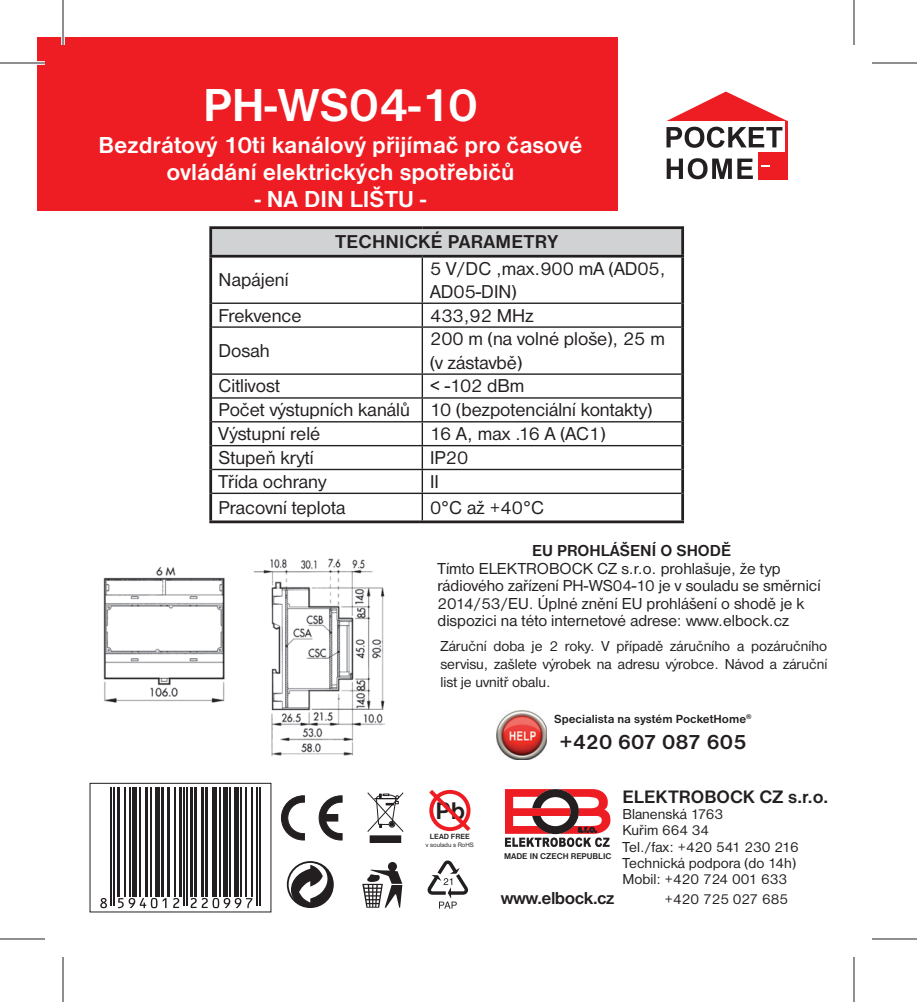
<style>
.page{position:relative;width:917px;height:1002px;background:#fff}
.page>*{position:absolute;margin:0;border:0;box-sizing:border-box;transform-origin:0 0}
.t1{font:700 48px "Nimbus Sans DOT";color:#fff}
.t2{font:700 24.9px "Nimbus Sans DOT";color:#231f20}
.t3{font:700 24px/27px "Nimbus Sans DOT";color:#fff;text-align:center}
.t4{font:700 21.3px "Nimbus Sans DOT";color:#231f20}
.t5{font:19.2px/23.1px "Nimbus Sans DOT";color:#231f20}
.t6{font:700 19.2px "Nimbus Sans DOT";letter-spacing:.015em;color:#231f20}
.t7{font:700 18.6px "Nimbus Sans DOT";color:#231f20}
.t8{font:700 18px "Nimbus Sans DOT";letter-spacing:-.03em;color:#231f20}
.t9{font:16.5px/17.4px "Nimbus Sans DOT";color:#231f20}
.t10{font:700 16.5px "Nimbus Sans DOT";color:#231f20}
.t11{font:15px/16.5px "Nimbus Sans DOT";color:#231f20}
.t12{font:700 12.3px "Nimbus Sans DOT";color:#231f20}
.t13{font:700 8.7px "Nimbus Sans DOT";color:#231f20}
.t14{font:700 7.8px "Nimbus Sans DOT";color:#231f20}
.t15{font:6.6px "Nimbus Sans DOT";color:#231f20}
</style>
<div class="page">
<svg style="left:505px;top:789px;width:105px;height:58px"></svg>
<svg style="left:281px;top:795px;width:24px;height:45px"></svg>
<svg style="left:319px;top:796px;width:23px;height:44px"></svg>
<div style="left:322px;top:815px;width:16px;height:6px;background:#231f20"></div>
<svg style="left:429px;top:790px;width:41px;height:41px"></svg>
<svg style="left:288px;top:862px;width:46px;height:46px"></svg>
<svg style="left:362px;top:862px;width:40px;height:46px"></svg>
<svg style="left:427px;top:860px;width:41px;height:49px"></svg>
<svg style="left:367px;top:792px;width:36px;height:51px"></svg>
<svg style="left:102px;top:787px;width:156px;height:122px"></svg>
<hr style="left:110px;top:787px;width:2px;height:119px;background:#231f20">
<hr style="left:114px;top:787px;width:1px;height:119px;background:#231f20">
<hr style="left:117px;top:787px;width:3px;height:109px;background:#231f20">
<hr style="left:125px;top:787px;width:1px;height:109px;background:#231f20">
<hr style="left:129px;top:787px;width:2px;height:109px;background:#231f20">
<hr style="left:133px;top:787px;width:4px;height:109px;background:#231f20">
<hr style="left:139px;top:787px;width:1px;height:109px;background:#231f20">
<hr style="left:145px;top:787px;width:3px;height:109px;background:#231f20">
<hr style="left:150px;top:787px;width:1px;height:109px;background:#231f20">
<hr style="left:155px;top:787px;width:4px;height:109px;background:#231f20">
<hr style="left:161px;top:787px;width:3px;height:109px;background:#231f20">
<hr style="left:168px;top:787px;width:2px;height:109px;background:#231f20">
<hr style="left:174px;top:787px;width:1px;height:109px;background:#231f20">
<hr style="left:179px;top:787px;width:2px;height:109px;background:#231f20">
<hr style="left:183px;top:787px;width:2px;height:119px;background:#231f20">
<hr style="left:187px;top:787px;width:1px;height:119px;background:#231f20">
<hr style="left:190px;top:787px;width:2px;height:109px;background:#231f20">
<hr style="left:194px;top:787px;width:3px;height:109px;background:#231f20">
<hr style="left:201px;top:787px;width:3px;height:109px;background:#231f20">
<hr style="left:206px;top:787px;width:2px;height:109px;background:#231f20">
<hr style="left:212px;top:787px;width:4px;height:109px;background:#231f20">
<hr style="left:220px;top:787px;width:1px;height:109px;background:#231f20">
<hr style="left:223px;top:787px;width:4px;height:109px;background:#231f20">
<hr style="left:229px;top:787px;width:1px;height:109px;background:#231f20">
<hr style="left:234px;top:787px;width:4px;height:109px;background:#231f20">
<hr style="left:240px;top:787px;width:2px;height:109px;background:#231f20">
<hr style="left:245px;top:787px;width:1px;height:109px;background:#231f20">
<hr style="left:252px;top:787px;width:1px;height:109px;background:#231f20">
<hr style="left:256px;top:787px;width:1px;height:119px;background:#231f20">
<hr style="left:259px;top:787px;width:2px;height:119px;background:#231f20">
<svg style="left:100px;top:898px;width:7px;height:10px"></svg>
<svg style="left:118px;top:898px;width:39px;height:10px"></svg>
<svg style="left:163px;top:898px;width:4px;height:10px"></svg>
<svg style="left:173px;top:898px;width:6px;height:10px"></svg>
<svg style="left:191px;top:898px;width:61px;height:10px"></svg>
<div style="left:37px;top:37px;width:581px;height:174px;background:#ee1d23"></div>
<svg style="left:666px;top:127px;width:116px;height:21px"></svg>
<svg style="left:667px;top:158px;width:86px;height:21px"></svg>
<svg style="left:666px;top:92px;width:121px;height:29px"></svg>
<hr style="left:784px;top:121px;width:3px;height:58px;background:#ee1d23">
<div style="left:759px;top:152px;width:26px;height:27px;background:#ee1d23"></div>
<svg style="left:761px;top:165px;width:8px;height:2px"></svg>
<img style="left:103px;top:558px;width:282px;height:198px">
<img style="left:497px;top:711px;width:49px;height:49px">
<div style="left:211px;top:228px;width:472px;height:28px;background:#d1d2d4"></div>
<hr style="left:209px;top:226px;width:213px;height:3px;background:#231f20">
<hr style="left:209px;top:229px;width:3px;height:26px;background:#231f20">
<hr style="left:422px;top:226px;width:262px;height:3px;background:#231f20">
<hr style="left:681px;top:229px;width:3px;height:26px;background:#231f20">
<hr style="left:209px;top:255px;width:213px;height:3px;background:#231f20">
<hr style="left:209px;top:258px;width:3px;height:45px;background:#231f20">
<hr style="left:422px;top:255px;width:262px;height:3px;background:#231f20">
<hr style="left:681px;top:258px;width:3px;height:45px;background:#231f20">
<hr style="left:209px;top:303px;width:3px;height:24px;background:#231f20">
<hr style="left:681px;top:303px;width:3px;height:24px;background:#231f20">
<hr style="left:209px;top:327px;width:3px;height:47px;background:#231f20">
<hr style="left:681px;top:327px;width:3px;height:47px;background:#231f20">
<hr style="left:209px;top:374px;width:3px;height:24px;background:#231f20">
<hr style="left:681px;top:374px;width:3px;height:24px;background:#231f20">
<hr style="left:209px;top:398px;width:3px;height:24px;background:#231f20">
<hr style="left:681px;top:398px;width:3px;height:24px;background:#231f20">
<hr style="left:209px;top:422px;width:3px;height:24px;background:#231f20">
<hr style="left:681px;top:422px;width:3px;height:24px;background:#231f20">
<hr style="left:209px;top:446px;width:3px;height:23px;background:#231f20">
<hr style="left:681px;top:446px;width:3px;height:23px;background:#231f20">
<hr style="left:209px;top:469px;width:3px;height:24px;background:#231f20">
<hr style="left:681px;top:469px;width:3px;height:24px;background:#231f20">
<hr style="left:209px;top:493px;width:3px;height:27px;background:#231f20">
<hr style="left:681px;top:493px;width:3px;height:27px;background:#231f20">
<hr style="left:209px;top:520px;width:475px;height:3px;background:#231f20">
<hr style="left:422px;top:258px;width:1px;height:45px;background:#231f20">
<hr style="left:212px;top:303px;width:469px;height:1px;background:#231f20">
<svg style="left:422px;top:304px;width:1px;height:22px"></svg>
<hr style="left:212px;top:326px;width:469px;height:2px;background:#231f20">
<hr style="left:422px;top:328px;width:1px;height:45px;background:#231f20">
<hr style="left:212px;top:373px;width:469px;height:2px;background:#231f20">
<hr style="left:212px;top:397px;width:469px;height:2px;background:#231f20">
<hr style="left:212px;top:421px;width:469px;height:1px;background:#231f20">
<hr style="left:212px;top:445px;width:469px;height:1px;background:#231f20">
<hr style="left:212px;top:469px;width:469px;height:1px;background:#231f20">
<hr style="left:212px;top:493px;width:469px;height:1px;background:#231f20">
<svg style="left:422px;top:375px;width:1px;height:145px"></svg>
<svg style="left:37px;top:61px;width:8px;height:4px"></svg>
<svg style="left:0;top:939px;width:45px;height:1px"></svg>
<svg style="left:872px;top:939px;width:45px;height:1px"></svg>
<svg style="left:61px;top:37px;width:4px;height:8px"></svg>
<svg style="left:854px;top:0;width:1px;height:45px"></svg>
<svg style="left:854px;top:957px;width:1px;height:45px"></svg>
<hr style="left:0;top:62px;width:45px;height:2px;background:#231f20">
<hr style="left:872px;top:62px;width:45px;height:2px;background:#231f20">
<hr style="left:0;top:938px;width:45px;height:1px;background:#231f20">
<hr style="left:872px;top:938px;width:45px;height:1px;background:#231f20">
<hr style="left:62px;top:0;width:2px;height:45px;background:#231f20">
<hr style="left:62px;top:957px;width:2px;height:45px;background:#231f20">
<hr style="left:853px;top:0;width:1px;height:45px;background:#231f20">
<hr style="left:853px;top:957px;width:1px;height:45px;background:#231f20">
<h1 class="t1" style="left:203px;top:87px;width:276px">PH-WS04-10</h1>
<p class="t3" style="left:99px;top:133px;width:485px">Bezdrátový 10ti kanálový přijímač pro časové ovládání elektrických spotřebičů</p>
<p class="t3" style="left:255px;top:187px;width:173px">- NA DIN LIŠTU -</p>
<p class="t6" style="left:335px;top:235px;width:224px">TECHNICKÉ PARAMETRY</p>
<p class="t5" style="left:219px;top:270px;width:72px">Napájení</p>
<p class="t5" style="left:430px;top:258px;width:237px">5 V/DC ,max.900 mA (AD05,<br>AD05-DIN)</p>
<p class="t5" style="left:219px;top:305px;width:85px">Frekvence</p>
<p class="t5" style="left:430px;top:305px;width:105px">433,92 MHz</p>
<p class="t5" style="left:219px;top:341px;width:53px">Dosah</p>
<p class="t5" style="left:430px;top:329px;width:236px">200 m (na volné ploše), 25 m (v zástavbě)</p>
<p class="t5" style="left:219px;top:376px;width:63px">Citlivost</p>
<p class="t5" style="left:219px;top:376px;width:435px;text-indent:212px">&lt; -102 dBm<br>Počet výstupních kanálů 10 (bezpotenciální kontakty)<br>Výstupní relé</p>
<p class="t5" style="left:430px;top:424px;width:177px">16 A, max .16 A (AC1)</p>
<p class="t5" style="left:219px;top:447px;width:97px">Stupeň krytí</p>
<p class="t5" style="left:430px;top:447px;width:40px">IP20</p>
<p class="t5" style="left:219px;top:471px;width:109px">Třída ochrany</p>
<p class="t5" style="left:430px;top:471px;width:10px">II</p>
<p class="t5" style="left:219px;top:498px;width:128px">Pracovní teplota</p>
<p class="t5" style="left:430px;top:498px;width:115px">0°C až +40°C</p>
<p class="t10" style="left:532px;top:545px;width:201px">EU PROHLÁŠENÍ O SHODĚ</p>
<p class="t9" style="left:438px;top:561px;width:384px">Tímto ELEKTROBOCK CZ s.r.o. prohlašuje, že typ rádiového zařízení PH-WS04-10 je v souladu se směrnicí 2014/53/EU. Úplné znění EU prohlášení o shodě je k dispozici na této internetové adrese: www.elbock.cz</p>
<p class="t11" style="left:440px;top:638px;width:388px;line-height:18px;text-align:justify">Záruční doba je 2 roky. V případě záručního a pozáručního servisu, zašlete výrobek na adresu výrobce. Návod a záruční list je uvnitř obalu.</p>
<p class="t2" style="left:436px;top:802px;width:31px">Pb</p>
<p class="t14" style="left:430px;top:833px;width:41px">LEAD FREE</p>
<p class="t15" style="left:426px;top:842px;width:49px">v souladu s RoHS</p>
<p class="t12" style="left:554px;top:715px;width:199px">Specialista na systém PocketHome<sup>®</sup></p>
<p class="t4" style="left:559px;top:734px;width:188px">+420 607 087 605</p>
<p class="t13" style="left:504px;top:853px;width:109px">MADE IN CZECH REPUBLIC</p>
<p class="t8" style="left:501px;top:891px;width:115px">www.elbock.cz</p>
<p class="t7" style="left:622px;top:790px;width:207px">ELEKTROBOCK CZ s.r.o.</p>
<p class="t11" style="left:622px;top:807px;width:178px">Blanenská 1763<br>Kuřim 664 34<br>Tel./fax: +420 541 230 216<br>Technická podpora (do 14h)<br>Mobil: +420 724 001 633</p>
<p class="t11" style="left:664px;top:892px;width:125px">+420 725 027 685</p>
</div>
